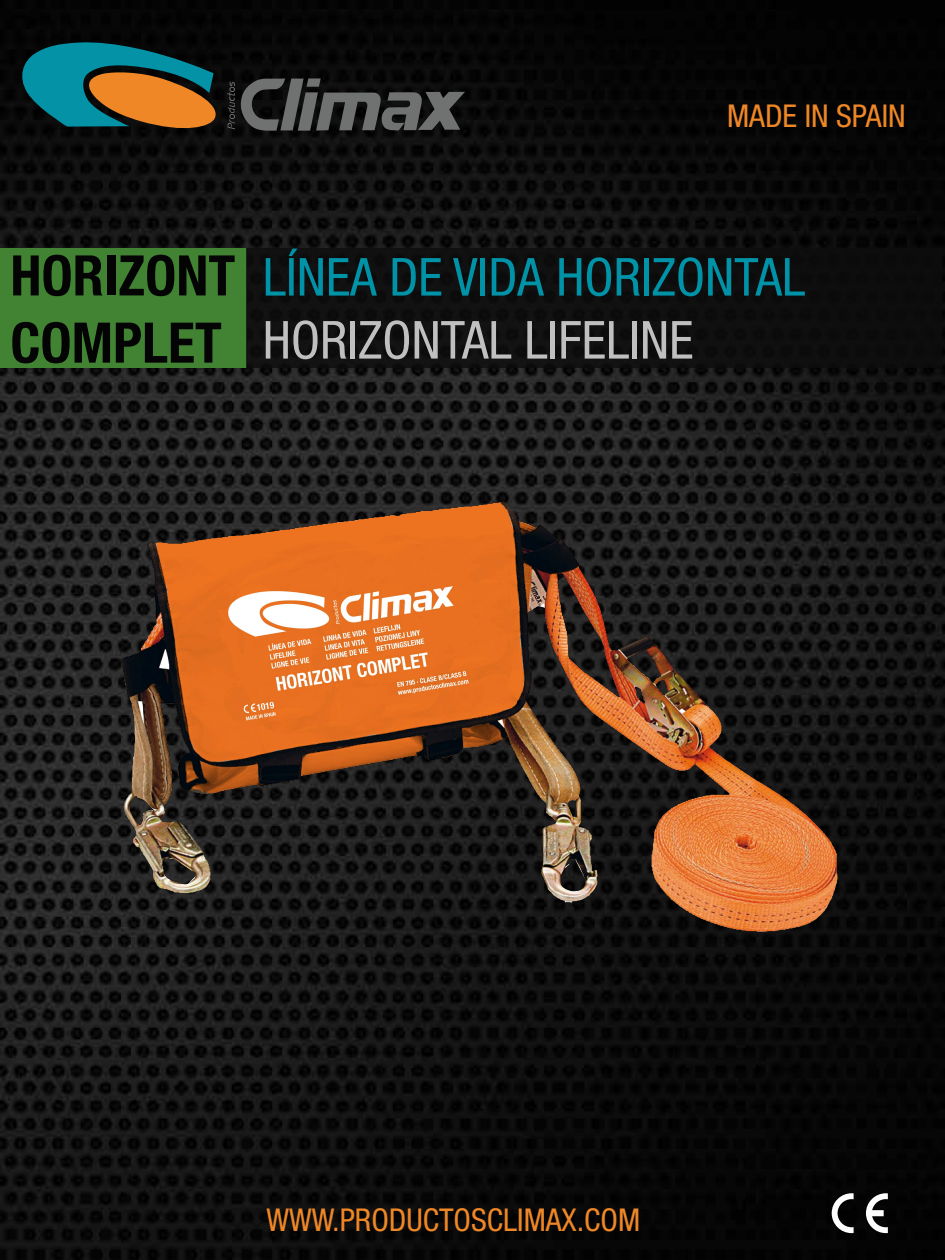
<style>
.page{position:relative;width:945px;height:1260px;background:#fff}
.page>*{position:absolute;margin:0;border:0;box-sizing:border-box;transform-origin:0 0}
.t1{font:700 condensed 56px/67.2px "Helvetica Neue LT Std";color:#040404}
.t2{font:condensed 52.5px "Helvetica Neue LT Std";color:#0092a7}
.t3{font:condensed 52.5px "Helvetica Neue LT Std";color:#c0c0c0}
.t4{font:condensed 31.5px "Helvetica Neue LT Std";color:#ef8726}
</style>
<div class="page">
<img style="left:0;top:0;width:945px;height:1260px">
<div style="left:0;top:248px;width:247px;height:120px;background:#418332"></div>
<div style="left:246px;top:248px;width:695px;height:120px;background:#0d0d0e"></div>
<svg style="left:832px;top:1193px;width:22px;height:40px"></svg>
<svg style="left:866px;top:1193px;width:22px;height:40px"></svg>
<svg style="left:17px;top:41px;width:203px;height:93px;background:#405b4b"></svg>
<svg style="left:227px;top:82px;width:8px;height:47px"></svg>
<svg style="left:241px;top:78px;width:224px;height:54px;background:#3a3b3b"></svg>
<img style="left:92px;top:487px;width:770px;height:469px">
<p class="t4" style="left:727px;top:98px;width:180px">MADE IN SPAIN</p>
<h1 class="t1" style="left:10px;top:241px;width:226px">HORIZONT<br>COMPLET</h1>
<h2 class="t2" style="left:263px;top:247px;width:544px">LÍNEA DE VIDA HORIZONTAL</h2>
<h2 class="t3" style="left:263px;top:310px;width:432px">HORIZONTAL LIFELINE</h2>
<p class="t4" style="left:266px;top:1201px;width:375px">WWW.PRODUCTOSCLIMAX.COM</p>
</div>
